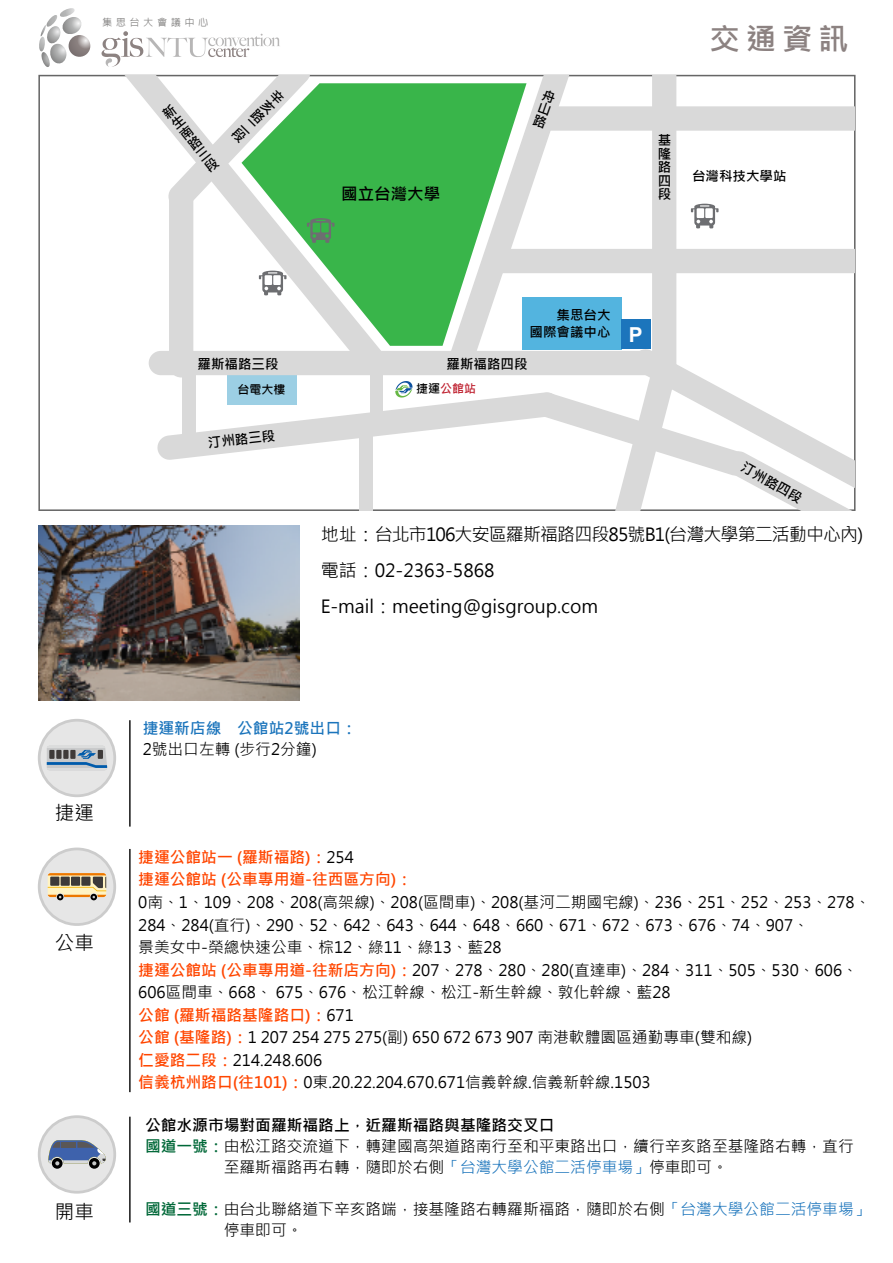
<style>
.page{position:relative;width:893px;height:1263px;background:#fff}
.page>*{position:absolute;margin:0;border:0;box-sizing:border-box;transform-origin:0 0}
.t1{font:700 30.3px "Microsoft Jheng Hei";color:#8c8281}
.t2{font:700 20.55px "Arial";color:#fff}
.t3{font:19.5px "Microsoft Jheng Hei";color:#000}
.t4{font:18px/36px "Microsoft Jheng Hei";letter-spacing:-.05em;color:#000}
.t5{font:700 16.5px "Microsoft Jheng Hei";color:#000}
.t6{font:15.75px/22.5px "Microsoft Jheng Hei";color:#000}
.t7{font:700 15.75px/22.5px "Microsoft Jheng Hei";color:#ff4600}
.t8{font:700 15.75px "Microsoft Jheng Hei";color:#000}
.t9{font:700 15.75px "Microsoft Jheng Hei";color:#1c75bc}
.t10{font:700 13.5px/13.5px "Microsoft Jheng Hei";color:#000;text-align:justify}
.t11{font:700 12px "Microsoft Jheng Hei";color:#be1e2d}
.t12{font:700 12px "Microsoft Jheng Hei";color:#000}
.t13{font:500 9.9px "Lin Gothic";letter-spacing:.415em;color:#838281}
.s1{color:#000}
.s2{font-weight:400;color:#000}
.s3{font-weight:700;color:#ff4600}
.s4{font-weight:700;color:#006838}
.s5{color:#1c75bc}
</style>
<div class="page">
<div style="left:38px;top:75px;width:817px;height:436px;background:#fff;border:2px solid #666"></div>
<hr style="left:129px;top:720px;width:2px;height:107px;background:#000">
<hr style="left:129px;top:849px;width:2px;height:243px;background:#000">
<hr style="left:129px;top:1117px;width:2px;height:105px;background:#000">
<div style="left:39px;top:720px;width:76px;height:76px;background:#e6e6e6;border-radius:50%"></div>
<div style="left:38px;top:719px;width:78px;height:78px;border:3px solid #ccc;border-radius:50%"></div>
<svg style="left:47px;top:746px;width:60px;height:24px"></svg>
<div style="left:39px;top:849px;width:76px;height:75px;background:#e6e6e6;border-radius:50%"></div>
<div style="left:38px;top:847px;width:78px;height:79px;border:3px solid #ccc;border-radius:50%"></div>
<svg style="left:48px;top:873px;width:58px;height:27px;background:#b9a075"></svg>
<div style="left:39px;top:1117px;width:76px;height:75px;background:#e6e6e6;border-radius:50%"></div>
<div style="left:38px;top:1115px;width:78px;height:78px;border:3px solid #ccc;border-radius:50%"></div>
<svg style="left:52px;top:1158px;width:11px;height:11px"></svg>
<svg style="left:89px;top:1158px;width:11px;height:11px"></svg>
<svg style="left:48px;top:1140px;width:58px;height:25px"></svg>
<div style="left:62px;top:1142px;width:14px;height:6px;background:#5a5757"></div>
<svg style="left:39px;top:8px;width:52px;height:59px"></svg>
<svg style="left:102px;top:31px;width:178px;height:36px"></svg>
<svg style="left:118px;top:76px;width:39px;height:296px"></svg>
<img style="left:38px;top:525px;width:261px;height:175px">
<svg style="left:157px;top:76px;width:698px;height:434px"></svg>
<p class="t13" style="left:102px;top:17px;width:107px">集思台大會議中心</p>
<p class="t10" style="left:160px;top:110px;width:9px;rotate:-38deg">新生南路三段</p>
<p class="t10" style="left:277px;top:88px;width:9px;rotate:45deg">辛亥路二段</p>
<p class="t5" style="left:341px;top:184px;width:100px">國立台灣大學</p>
<h1 class="t1" style="left:709px;top:20px;width:141px">交通資訊</h1>
<p class="t10" style="left:658px;top:134px;width:14px">基隆路四段</p>
<p class="t10" style="left:692px;top:169px;width:96px">台灣科技大學站</p>
<p class="t3" style="left:55px;top:801px;width:40px">捷運</p>
<p class="t3" style="left:55px;top:931px;width:40px">公車</p>
<p class="t3" style="left:55px;top:1200px;width:40px">開車</p>
<p class="t10" style="left:530px;top:307px;width:82px;line-height:16.5px;text-align:right">集思台大<br>國際會議中心</p>
<p class="t10" style="left:198px;top:357px;width:82px">羅斯福路三段</p>
<p class="t10" style="left:446px;top:357px;width:82px">羅斯福路四段</p>
<p class="t12" style="left:238px;top:382px;width:49px">台電大樓</p>
<p class="t10" style="left:207px;top:436px;width:69px;rotate:-6deg">汀州路三段</p>
<p class="t11" style="left:416px;top:381px;width:61px"><span class="s1">捷運</span>公館站</p>
<h2 class="t2" style="left:629px;top:321px;width:15px">P</h2>
<p class="t10" style="left:745px;top:460px;width:69px;rotate:29deg">汀州路四段</p>
<p class="t4" style="left:321px;top:517px;width:544px">地址：台北市106大安區羅斯福路四段85號B1(台灣大學第二活動中心內)電話：02-2363-5868<br>E-mail：meeting@gisgroup.com</p>
<p class="t9" style="left:143px;top:718px;width:216px">捷運新店線　公館站2號出口：</p>
<p class="t6" style="left:143px;top:738px;width:176px">2號出口左轉 (步行2分鐘)</p>
<p class="t7" style="left:138px;top:846px;width:275px">捷運公館站一 (羅斯福路)：<span class="s2">254<br></span>捷運公館站 (公車專用道-往西區方向)：</p>
<p class="t6" style="left:138px;top:891px;width:734px">0南、1、109、208、208(高架線)、208(區間車)、208(基河二期國宅線)、236、251、252、253、278、284、284(直行)、290、52、642、643、644、648、660、671、672、673、676、74、907、<br>景美女中-榮總快速公車、棕12、綠11、綠13、藍28<br><span class="s3">捷運公館站 (公車專用道-往新店方向)：</span>207、278、280、280(直達車)、284、311、505、530、606、606區間車、668、 675、676、松江幹線、松江-新生幹線、敦化幹線、藍28<br><span class="s3">公館 (羅斯福路基隆路口)：</span>671<br><span class="s3">公館 (基隆路)：</span>1 207 254 275 275(副) 650 672 673 907 南港軟體園區通勤專車(雙和線)<br><span class="s3">仁愛路二段：</span>214.248.606<br><span class="s3">信義杭州路口(往101)：</span>0東.20.22.204.670.671信義幹線.信義新幹線.1503</p>
<p class="t8" style="left:145px;top:1115px;width:411px">公館水源市場對面羅斯福路上，近羅斯福路與基隆路交叉口</p>
<p class="t6" style="left:145px;top:1135px;width:710px"><span class="s4">國道一號：</span>由松江路交流道下，轉建國高架道路南行至和平東路出口，續行辛亥路至基隆路右轉，直行</p>
<p class="t6" style="left:224px;top:1156px;width:506px">至羅斯福路再右轉，隨即於右側<span class="s5">「台灣大學公館二活停車場」</span>停車即可。</p>
<p class="t6" style="left:224px;top:1198px;width:647px;line-height:21px;text-indent:-79px"><span class="s4">國道三號：</span>由台北聯絡道下辛亥路端，接基隆路右轉羅斯福路，隨即於右側<span class="s5">「台灣大學公館二活停車場」</span>停車即可。</p>
</div>
